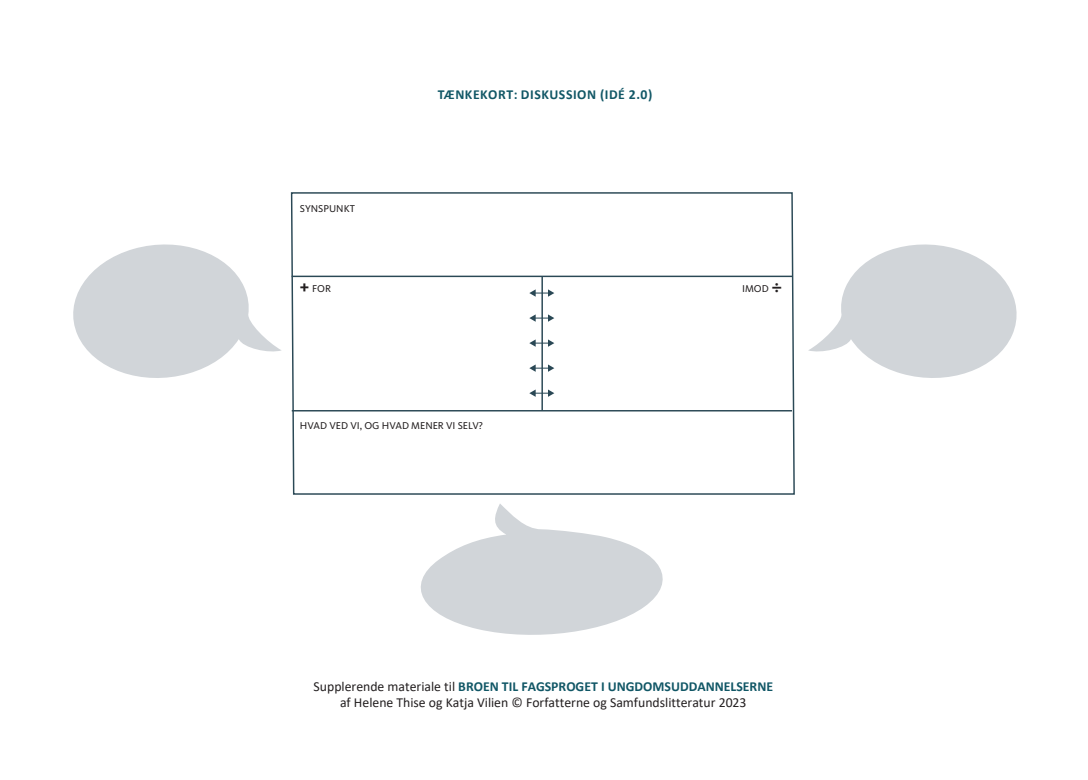
<style>
.page{position:relative;width:1088px;height:780px;background:#fff}
.page>*{position:absolute;margin:0;border:0;box-sizing:border-box;transform-origin:0 0}
.t1{font:13.75px/16.5px "Calibri";color:#231f20;text-align:center}
.FED_rød{font:700 13.75px "Calibri";letter-spacing:.04em;color:#115766}
.t2{font:10.25px "Kievit Book Os F";color:#231f20}
.s1{font-family:"Kievit Os F";font-weight:700;font-size:17.62px}
.s2{font-weight:700;color:#115766}
</style>
<div class="page">
<svg style="left:73px;top:244px;width:208px;height:134px"></svg>
<svg style="left:421px;top:504px;width:242px;height:130px;fill:#d1d5d9"></svg>
<svg style="left:290px;top:192px;width:505px;height:303px"></svg>
<hr style="left:292px;top:275px;width:500px;height:2px;background:#2a4855">
<hr style="left:541px;top:276px;width:2px;height:135px;background:#2a4855">
<svg style="left:529px;top:289px;width:25px;height:8px"></svg>
<svg style="left:529px;top:314px;width:25px;height:8px"></svg>
<svg style="left:529px;top:339px;width:25px;height:8px"></svg>
<svg style="left:529px;top:364px;width:25px;height:8px"></svg>
<svg style="left:529px;top:389px;width:25px;height:8px"></svg>
<svg style="left:808px;top:244px;width:208px;height:134px"></svg>
<p class="t2" style="left:300px;top:203px;width:56px">SYNSPUNKT</p>
<p class="FED_rød" style="left:438px;top:86px;width:216px">TÆNKEKORT: DISKUSSION (IDÉ 2.0)</p>
<p class="t2" style="left:300px;top:282px;width:33px"><span class="s1">+</span> FOR</p>
<p class="t2" style="left:742px;top:282px;width:41px">IMOD <span class="s1">÷</span></p>
<p class="t2" style="left:300px;top:419px;width:185px">HVAD VED VI, OG HVAD MENER VI SELV?</p>
<p class="t1" style="left:314px;top:677px;width:461px">Supplerende materiale til <span class="s2">BROEN TIL FAGSPROGET I UNGDOMSUDDANNELSERNE </span>af Helene Thise og Katja Vilien © Forfatterne og Samfundslitteratur 2023</p>
</div>
